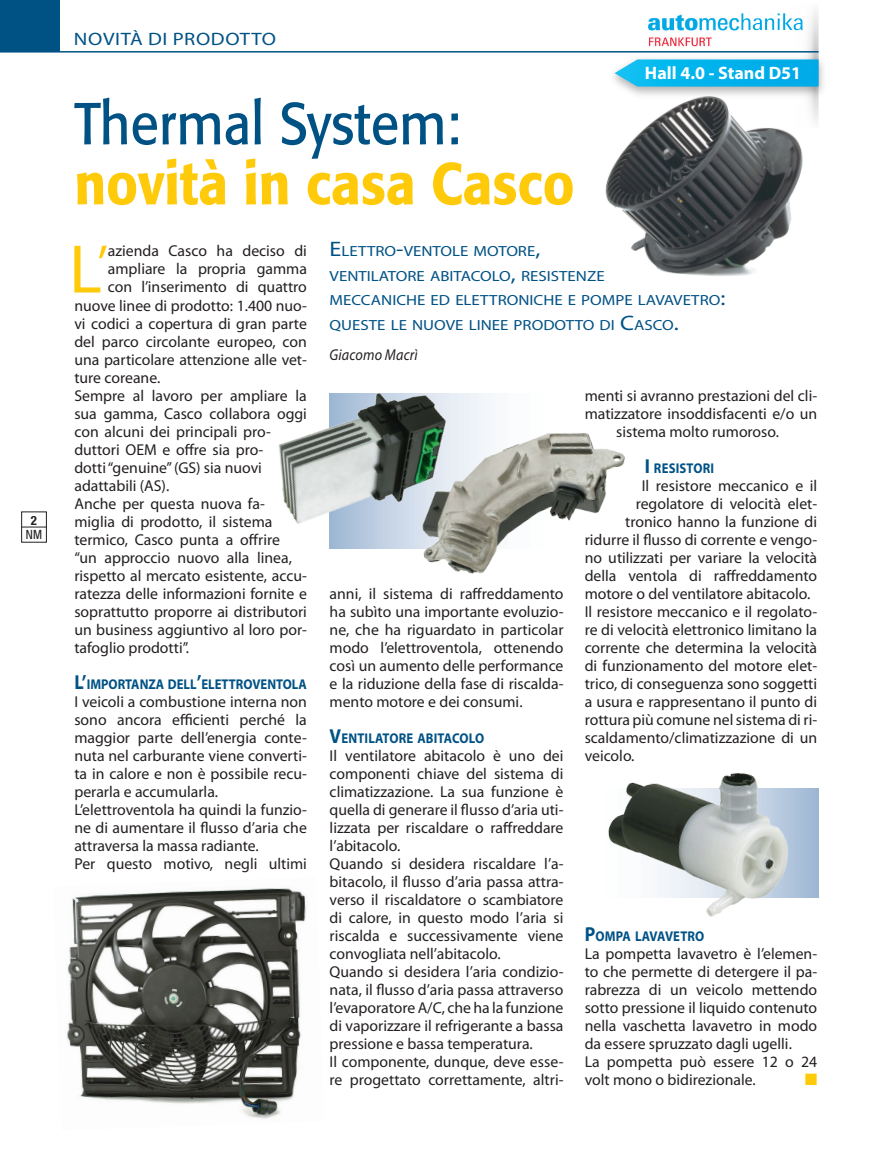
<style>
.page{position:relative;width:893px;height:1149px;background:#fff}
.page>*{position:absolute;margin:0;border:0;box-sizing:border-box;transform-origin:0 0}
.Capolettera_tx{font:69.15px "Myriad Pro";color:#feca0a}
.TIT_min_bold_NM{font:500 58.5px/60px "Formata";color:#feca0a;scale:.9 1}
.t1{font:700 18px "Myriad Pro";color:#fff}
.t2{font:18px "Myriad Pro";letter-spacing:.03em;color:#005285;scale:1.15 1}
.TX_NM{font:15.75px/18px "Myriad Pro";color:#231f20;text-align:justify}
.Capolettera_tx-2{font:15.75px "Myriad Pro";color:#231f20}
.SOM_NM{font:italic 15.75px "Myriad Pro";letter-spacing:.01em;color:#231f20;scale:.9 1}
.SOM_NM-2{font:14.7px/24.8px "Myriad Pro";color:#005285;scale:1.15 1}
.TITOLETTO{font:700 14.1px "Myriad Pro";color:#005285;scale:.9 1}
.t3{font:condensed 12.75px "Helvetica Neue";color:#231f20}
.t4{font:700 condensed 12.75px "Helvetica Neue";color:#231f20}
.s1{font-weight:400;color:#005285}
.s2{font-size:20.25px}
.s3{font-size:21px}
</style>
<div class="page">
<svg style="left:813px;top:788px;width:6px;height:109px"></svg>
<div style="left:330px;top:393px;width:238px;height:155px;background:#fbfcfd"></div>
<img style="left:474px;top:420px;width:151px;height:154px">
<img style="left:67px;top:888px;width:239px;height:231px">
<img style="left:605px;top:102px;width:198px;height:174px">
<svg style="left:807px;top:11px;width:12px;height:40px"></svg>
<svg style="left:792px;top:102px;width:27px;height:27px"></svg>
<img style="left:623px;top:53px;width:201px;height:49px">
<svg style="left:614px;top:59px;width:205px;height:28px"></svg>
<img style="left:647px;top:13px;width:156px;height:34px">
<img style="left:608px;top:773px;width:205px;height:144px">
<img style="left:278px;top:393px;width:196px;height:181px">
<div style="left:21px;top:511px;width:26px;height:31px;border:1px solid #231f20"></div>
<svg style="left:21px;top:526px;width:26px;height:1px"></svg>
<div style="left:0;top:0;width:60px;height:52px;background:#005285"></div>
<hr style="left:0;top:51px;width:819px;height:2px;background:#005285">
<p class="t4" style="left:31px;top:512px;width:8px">2</p>
<p class="t3" style="left:26px;top:527px;width:18px">NM</p>
<p class="t2" style="left:74px;top:29px;width:177px">NOVITÀ DI PRODOTTO</p>
<p class="TIT_min_bold_NM" style="left:74px;top:93px;width:557px"><span class="s1">Thermal System: </span>novità in casa Casco</p>
<p class="t1" style="left:645px;top:63px;width:158px">Hall 4.0 - Stand D51</p>
<p class="Capolettera_tx" style="left:69px;top:231px;width:40px">L<sup>’</sup></p>
<p class="Capolettera_tx-2" style="left:108px;top:242px;width:201px">azienda Casco ha deciso di</p>
<p class="Capolettera_tx-2" style="left:108px;top:260px;width:200px">ampliare la propria gamma</p>
<p class="Capolettera_tx-2" style="left:108px;top:278px;width:200px">con l’inserimento di quattro</p>
<p class="Capolettera_tx-2" style="left:74px;top:296px;width:234px">nuove linee di prodotto: 1.400 nuo-</p>
<p class="Capolettera_tx-2" style="left:74px;top:314px;width:234px">vi codici a copertura di gran parte</p>
<p class="Capolettera_tx-2" style="left:74px;top:332px;width:234px">del parco circolante europeo, con</p>
<p class="Capolettera_tx-2" style="left:74px;top:350px;width:234px">una particolare attenzione alle vet-</p>
<p class="Capolettera_tx-2" style="left:74px;top:368px;width:87px">ture coreane.</p>
<p class="TX_NM" style="left:74px;top:386px;width:234px;text-align:left">Sempre al lavoro per ampliare la sua gamma, Casco collabora oggi con alcuni dei principali pro&shy;duttori OEM e offre sia pro-<br>dotti “genuine” (GS) sia nuovi adattabili (AS).</p>
<p class="TX_NM" style="left:74px;top:494px;width:234px;text-align:left">Anche per questa nuova fa&shy;miglia di prodotto, il sistema termico, Casco punta a offrire<br>“un approccio nuovo alla linea, rispetto al mercato esistente, accu&shy;ratezza delle informazioni fornite e soprattutto proporre ai distributori un business aggiuntivo al loro por&shy;tafoglio prodotti”.</p>
<p class="TITOLETTO" style="left:74px;top:676px;width:260px"><span class="s2">L’</span>IMPORTANZA DELL<span class="s2">’</span>ELETTROVENTOLA</p>
<p class="TX_NM" style="left:74px;top:692px;width:234px">I veicoli a combustione interna non sono ancora efficienti perché la maggior parte dell’energia conte&shy;nuta nel carburante viene converti&shy;ta in calore e non è possibile recu&shy;perarla e accumularla.</p>
<p class="TX_NM" style="left:74px;top:800px;width:234px">L’elettroventola ha quindi la funzio&shy;ne di aumentare il flusso d’aria che attraversa la massa radiante.</p>
<p class="TX_NM" style="left:74px;top:854px;width:234px">Per questo motivo, negli ultimi</p>
<p class="SOM_NM-2" style="left:330px;top:239px;width:346px"><span class="s3">E</span>LETTRO<span class="s3">-</span>VENTOLE MOTORE<span class="s3">,<br></span>VENTILATORE ABITACOLO<span class="s3">,</span> RESISTENZE<br>MECCANICHE ED ELETTRONICHE E POMPE LAVAVETRO<span class="s3">:</span></p>
<p class="SOM_NM-2" style="left:330px;top:313px;width:305px">QUESTE LE NUOVE LINEE PRODOTTO DI <span class="s3">C</span>ASCO<span class="s3">.</span></p>
<p class="SOM_NM" style="left:330px;top:346px;width:99px">Giacomo Macrì</p>
<p class="TX_NM" style="left:330px;top:584px;width:235px">anni, il sistema di raffreddamento ha subìto una importante evoluzio&shy;ne, che ha riguardato in particolar modo l’elettroventola, ottenendo così un aumento delle performance e la riduzione della fase di riscalda&shy;mento motore e dei consumi.</p>
<p class="TITOLETTO" style="left:330px;top:730px;width:173px"><span class="s2">V</span>ENTILATORE ABITACOLO</p>
<p class="TX_NM" style="left:330px;top:746px;width:235px">Il ventilatore abitacolo è uno dei componenti chiave del sistema di climatizzazione. La sua funzione è quella di generare il flusso d’aria uti&shy;lizzata per riscaldare o raffreddare l’abitacolo.</p>
<p class="TX_NM" style="left:330px;top:854px;width:235px">Quando si desidera riscaldare l’a&shy;bitacolo, il flusso d’aria passa attra&shy;verso il riscaldatore o scambiatore di calore, in questo modo l’aria si riscalda e successivamente viene convogliata nell’abitacolo.</p>
<p class="TX_NM" style="left:330px;top:962px;width:235px">Quando si desidera l’aria condizio&shy;nata, il flusso d’aria passa attraverso l’evaporatore A/C, che ha la funzione di vaporizzare il refrigerante a bassa pressione e bassa temperatura.</p>
<p class="TX_NM" style="left:330px;top:1052px;width:235px">Il componente, dunque, deve esse&shy;re progettato correttamente, altri-</p>
<p class="TX_NM" style="left:585px;top:386px;width:234px;text-align:center">menti si avranno prestazioni del cli&shy;matizzatore insoddisfacenti e/o un sistema molto rumoroso.</p>
<p class="TITOLETTO" style="left:645px;top:460px;width:77px"><span class="s2">I</span> RESISTORI</p>
<p class="TX_NM" style="left:642px;top:476px;width:177px">Il resistore meccanico e il</p>
<p class="TX_NM" style="left:636px;top:494px;width:183px">regolatore di velocità elet-</p>
<p class="TX_NM" style="left:625px;top:512px;width:193px">tronico hanno la funzione di</p>
<p class="TX_NM" style="left:585px;top:530px;width:234px">ridurre il flusso di corrente e vengo-</p>
<p class="TX_NM" style="left:585px;top:548px;width:234px">no utilizzati per variare la velocità</p>
<p class="TX_NM" style="left:585px;top:566px;width:234px">della ventola di raffreddamento</p>
<p class="TX_NM" style="left:585px;top:584px;width:227px">motore o del ventilatore abitacolo.</p>
<p class="TX_NM" style="left:585px;top:602px;width:234px">Il resistore meccanico e il regolato&shy;re di velocità elettronico limitano la corrente che determina la velocità di funzionamento del motore elet&shy;trico, di conseguenza sono soggetti a usura e rappresentano il punto di rottura più comune nel sistema di ri&shy;scaldamento/climatizzazione di un veicolo.</p>
<p class="TITOLETTO" style="left:585px;top:928px;width:134px"><span class="s2">P</span>OMPA LAVAVETRO</p>
<p class="TX_NM" style="left:585px;top:944px;width:234px">La pompetta lavavetro è l’elemen&shy;to che permette di detergere il pa&shy;rabrezza di un veicolo mettendo sotto pressione il liquido contenuto nella vaschetta lavavetro in modo da essere spruzzato dagli ugelli.</p>
<p class="TX_NM" style="left:585px;top:1052px;width:234px">La pompetta può essere 12 o 24 volt mono o bidirezionale.</p>
</div>
